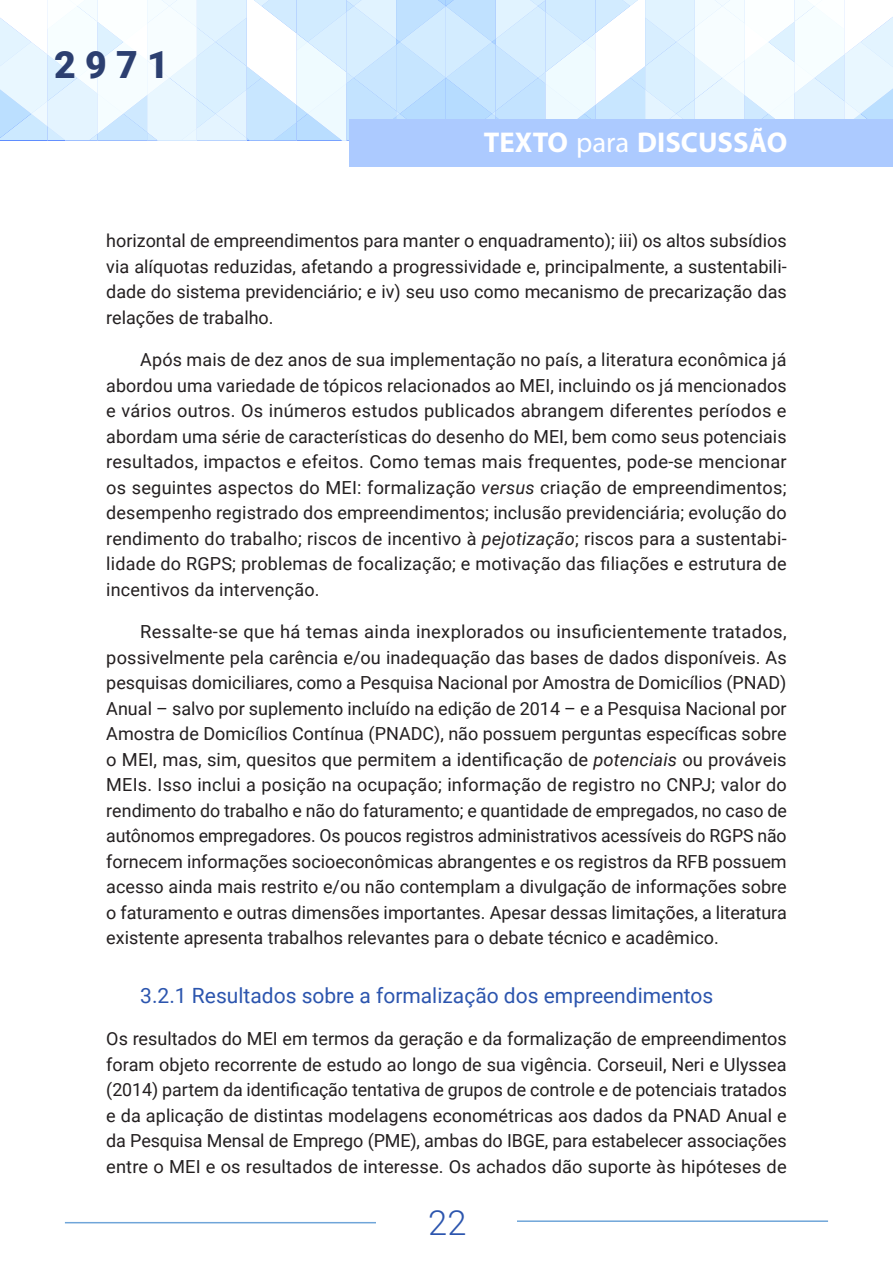
<style>
.page{position:relative;width:893px;height:1263px;background:#fff}
.page>*{position:absolute;margin:0;border:0;box-sizing:border-box;transform-origin:0 0}
.t1{font:900 37.5px "Roboto";color:#2c3f70}
.t2{font:300 34.5px "Roboto";color:#2c55ae}
.t3{font:700 28.65px "Myriad Pro";color:#fff}
.titulo_3{font:21px "Roboto";color:#2c55ae}
.texto_corrido{font:18px/25.5px "Roboto";color:#231f20;text-align:justify}
.sem_recuo_texto_corrido{font:18px/25.5px "Roboto";color:#231f20;text-align:justify}
.s1{font-weight:400}
.s2{font-style:italic}
</style>
<div class="page">
<svg style="left:0;top:0;width:893px;height:140px"></svg>
<div style="left:349px;top:119px;width:544px;height:48px;background:#accaff"></div>
<hr style="left:517px;top:1220px;width:311px;height:2px;background:#6fa5d9">
<hr style="left:65px;top:1222px;width:311px;height:1px;background:#6fa5d9">
<h1 class="t1" style="left:54px;top:38px;width:116px">2971</h1>
<h3 class="t3" style="left:484px;top:124px;width:305px">TEXTO <span class="s1">para</span> DISCUSSÃO</h3>
<p class="sem_recuo_texto_corrido" style="left:106px;top:228px;width:682px">horizontal de empreendimentos para manter o enquadramento); iii) os altos subsídios via alíquotas reduzidas, afetando a progressividade e, principalmente, a sustentabili&shy;dade do sistema previdenciário; e iv) seu uso como mecanismo de precarização das relações de trabalho.</p>
<p class="texto_corrido" style="left:106px;top:347px;width:682px;text-indent:34px">Após mais de dez anos de sua implementação no país, a literatura econômica já abordou uma variedade de tópicos relacionados ao MEI, incluindo os já mencionados e vários outros. Os inúmeros estudos publicados abrangem diferentes períodos e abordam uma série de características do desenho do MEI, bem como seus potenciais resultados, impactos e efeitos. Como temas mais frequentes, pode-se mencionar os seguintes aspectos do MEI: formalização <span class="s2">versus</span> criação de empreendimentos; desempenho registrado dos empreendimentos; inclusão previdenciária; evolução do rendimento do trabalho; riscos de incentivo à <span class="s2">pejotização</span>; riscos para a sustentabi&shy;lidade do RGPS; problemas de focalização; e motivação das filiações e estrutura de incentivos da intervenção.</p>
<p class="texto_corrido" style="left:106px;top:619px;width:682px;text-indent:34px">Ressalte-se que há temas ainda inexplorados ou insuficientemente tratados, possivelmente pela carência e/ou inadequação das bases de dados disponíveis. As pesquisas domiciliares, como a Pesquisa Nacional por Amostra de Domicílios (PNAD)<br>Anual – salvo por suplemento incluído na edição de 2014 – e a Pesquisa Nacional por Amostra de Domicílios Contínua (PNADC), não possuem perguntas específicas sobre o MEI, mas, sim, quesitos que permitem a identificação de <span class="s2">potenciais</span> ou prováveis MEIs. Isso inclui a posição na ocupação; informação de registro no CNPJ; valor do rendimento do trabalho e não do faturamento; e quantidade de empregados, no caso de autônomos empregadores. Os poucos registros administrativos acessíveis do RGPS não fornecem informações socioeconômicas abrangentes e os registros da RFB possuem acesso ainda mais restrito e/ou não contemplam a divulgação de informações sobre o faturamento e outras dimensões importantes. Apesar dessas limitações, a literatura existente apresenta trabalhos relevantes para o debate técnico e acadêmico.</p>
<p class="titulo_3" style="left:140px;top:980px;width:574px">3.2.1 Resultados sobre a formalização dos empreendimentos</p>
<p class="sem_recuo_texto_corrido" style="left:106px;top:1025px;width:682px">Os resultados do MEI em termos da geração e da formalização de empreendimentos foram objeto recorrente de estudo ao longo de sua vigência. Corseuil, Neri e Ulyssea (2014) partem da identificação tentativa de grupos de controle e de potenciais tratados e da aplicação de distintas modelagens econométricas aos dados da PNAD Anual e da Pesquisa Mensal de Emprego (PME), ambas do IBGE, para estabelecer associações entre o MEI e os resultados de interesse. Os achados dão suporte às hipóteses de</p>
<h2 class="t2" style="left:428px;top:1198px;width:40px">22</h2>
</div>
